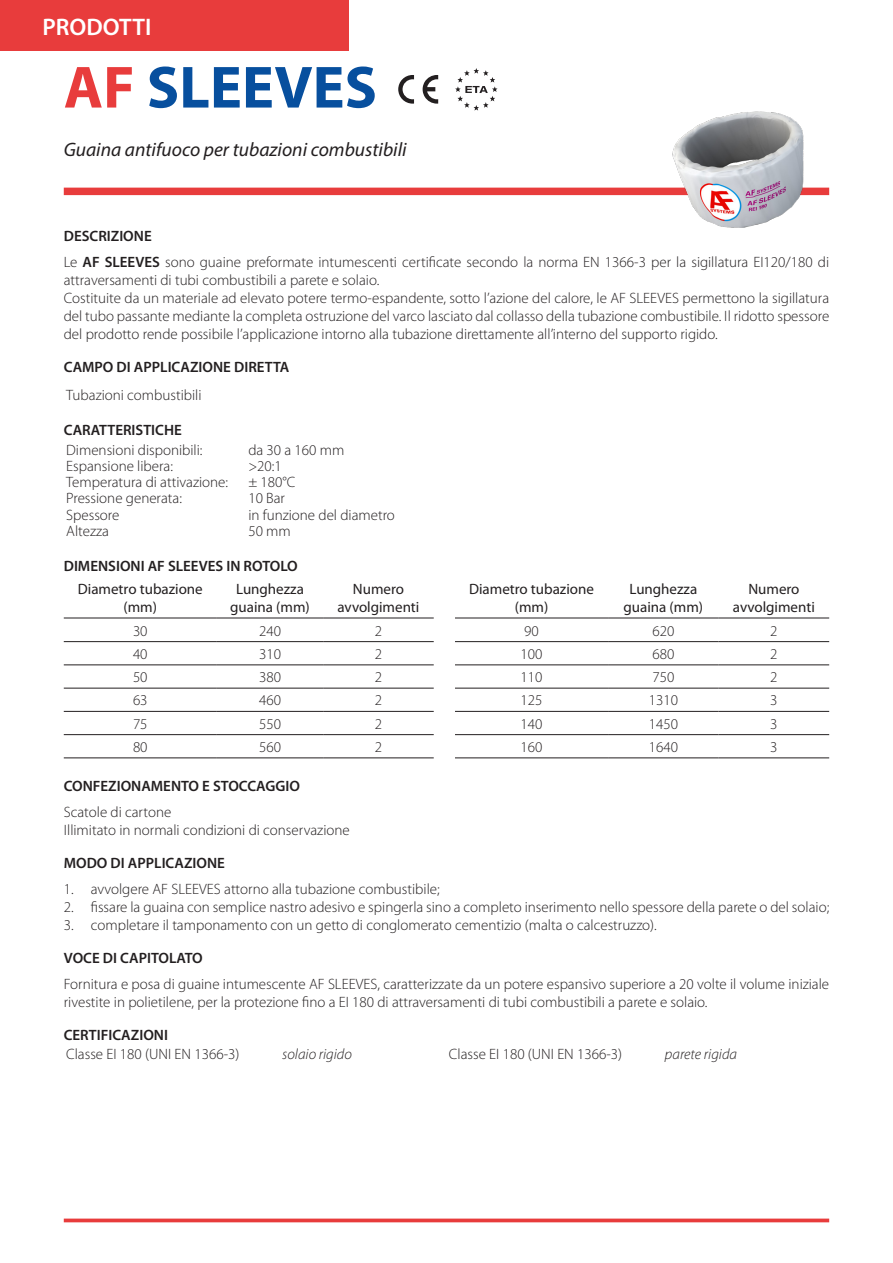
<style>
.page{position:relative;width:893px;height:1263px;background:#fff}
.page>*{position:absolute;margin:0;border:0;box-sizing:border-box;transform-origin:0 0}
.Nome_prodotto{font:700 60px "Myriad Pro";color:#074f9e}
.t1{font:600 24px "Myriad Pro";color:#fff}
.t2{font:italic 19.5px "Myriad Pro";color:#231f20}
.t3{font:300 15px/18px "Myriad Pro";color:#231f20}
.t4{font:600 15px "Myriad Pro";color:#231f20}
.t5{font:15px/18px "Myriad Pro";color:#231f20;text-align:center}
.t6{font:italic 300 15px "Myriad Pro";color:#231f20}
.s1{color:#e83c3c}
.s2{font-weight:600}
</style>
<div class="page">
<div style="left:64px;top:188px;width:765px;height:7px;background:#e83c3c"></div>
<svg style="left:64px;top:1218px;width:765px;height:4px;background:#eb5959"></svg>
<div style="left:0;top:0;width:349px;height:51px;background:#e83c3c"></div>
<hr style="left:64px;top:641px;width:153px;height:1px;background:#231f20">
<hr style="left:217px;top:641px;width:106px;height:1px;background:#231f20">
<hr style="left:323px;top:641px;width:111px;height:1px;background:#231f20">
<hr style="left:64px;top:665px;width:153px;height:1px;background:#231f20">
<hr style="left:217px;top:665px;width:106px;height:1px;background:#231f20">
<hr style="left:323px;top:665px;width:111px;height:1px;background:#231f20">
<hr style="left:64px;top:688px;width:153px;height:1px;background:#231f20">
<hr style="left:217px;top:688px;width:106px;height:1px;background:#231f20">
<hr style="left:323px;top:688px;width:111px;height:1px;background:#231f20">
<hr style="left:64px;top:711px;width:153px;height:1px;background:#231f20">
<hr style="left:217px;top:711px;width:106px;height:1px;background:#231f20">
<hr style="left:323px;top:711px;width:111px;height:1px;background:#231f20">
<hr style="left:64px;top:734px;width:153px;height:1px;background:#231f20">
<hr style="left:217px;top:734px;width:106px;height:1px;background:#231f20">
<hr style="left:323px;top:734px;width:111px;height:1px;background:#231f20">
<hr style="left:455px;top:665px;width:153px;height:1px;background:#231f20">
<hr style="left:608px;top:665px;width:111px;height:1px;background:#231f20">
<hr style="left:719px;top:665px;width:110px;height:1px;background:#231f20">
<hr style="left:455px;top:688px;width:153px;height:1px;background:#231f20">
<hr style="left:608px;top:688px;width:111px;height:1px;background:#231f20">
<hr style="left:719px;top:688px;width:110px;height:1px;background:#231f20">
<hr style="left:455px;top:711px;width:153px;height:1px;background:#231f20">
<hr style="left:608px;top:711px;width:111px;height:1px;background:#231f20">
<hr style="left:719px;top:711px;width:110px;height:1px;background:#231f20">
<hr style="left:455px;top:734px;width:153px;height:1px;background:#231f20">
<hr style="left:608px;top:734px;width:111px;height:1px;background:#231f20">
<hr style="left:719px;top:734px;width:110px;height:1px;background:#231f20">
<hr style="left:64px;top:758px;width:153px;height:1px;background:#231f20">
<hr style="left:217px;top:758px;width:106px;height:1px;background:#231f20">
<hr style="left:323px;top:758px;width:111px;height:1px;background:#231f20">
<hr style="left:64px;top:618px;width:153px;height:1px;background:#231f20">
<hr style="left:217px;top:618px;width:106px;height:1px;background:#231f20">
<hr style="left:323px;top:618px;width:111px;height:1px;background:#231f20">
<hr style="left:455px;top:618px;width:153px;height:1px;background:#231f20">
<hr style="left:608px;top:618px;width:111px;height:1px;background:#231f20">
<hr style="left:719px;top:618px;width:110px;height:1px;background:#231f20">
<hr style="left:455px;top:758px;width:153px;height:1px;background:#231f20">
<hr style="left:608px;top:758px;width:111px;height:1px;background:#231f20">
<hr style="left:719px;top:758px;width:110px;height:1px;background:#231f20">
<hr style="left:455px;top:641px;width:153px;height:1px;background:#231f20">
<hr style="left:608px;top:641px;width:111px;height:1px;background:#231f20">
<hr style="left:719px;top:641px;width:110px;height:1px;background:#231f20">
<svg style="left:398px;top:75px;width:16px;height:29px"></svg>
<svg style="left:423px;top:75px;width:15px;height:29px"></svg>
<svg style="left:455px;top:68px;width:42px;height:43px"></svg>
<img style="left:638px;top:111px;width:192px;height:117px">
<h2 class="t1" style="left:43px;top:11px;width:110px">PRODOTTI</h2>
<p class="Nome_prodotto" style="left:64px;top:48px;width:315px"><span class="s1">AF</span> SLEEVES</p>
<p class="t2" style="left:64px;top:138px;width:344px">Guaina antifuoco per tubazioni combustibili</p>
<p class="t4" style="left:64px;top:226px;width:89px">DESCRIZIONE</p>
<p class="t3" style="left:64px;top:253px;width:767px">Le <span class="s2">AF SLEEVES</span> sono guaine preformate intumescenti certificate secondo la norma EN 1366-3 per la sigillatura EI120/180 di attraversamenti di tubi combustibili a parete e solaio.</p>
<p class="t3" style="left:64px;top:289px;width:767px;text-align:justify">Costituite da un materiale ad elevato potere termo-espandente, sotto l’azione del calore, le AF SLEEVES permettono la sigillatura del tubo passante mediante la completa ostruzione del varco lasciato dal collasso della tubazione combustibile. Il ridotto spessore del prodotto rende possibile l’applicazione intorno alla tubazione direttamente all’interno del supporto rigido.</p>
<p class="t4" style="left:64px;top:357px;width:227px">CAMPO DI APPLICAZIONE DIRETTA</p>
<p class="t3" style="left:66px;top:386px;width:137px">Tubazioni combustibili</p>
<p class="t4" style="left:64px;top:420px;width:120px">CARATTERISTICHE</p>
<p class="t3" style="left:66px;top:441px;width:138px">Dimensioni disponibili:</p>
<p class="t3" style="left:248px;top:441px;width:98px">da 30 a 160 mm</p>
<p class="t3" style="left:66px;top:457px;width:108px">Espansione libera:</p>
<p class="t3" style="left:248px;top:457px;width:35px">&gt;20:1</p>
<p class="t3" style="left:66px;top:473px;width:163px">Temperatura di attivazione:</p>
<p class="t3" style="left:248px;top:473px;width:49px">± 180°C</p>
<p class="t3" style="left:66px;top:489px;width:117px">Pressione generata:</p>
<p class="t3" style="left:248px;top:489px;width:38px">10 Bar</p>
<p class="t3" style="left:66px;top:505px;width:55px">Spessore</p>
<p class="t3" style="left:248px;top:505px;width:148px">in funzione del diametro</p>
<p class="t3" style="left:66px;top:522px;width:44px">Altezza</p>
<p class="t3" style="left:248px;top:522px;width:44px">50 mm</p>
<p class="t4" style="left:64px;top:556px;width:235px">DIMENSIONI AF SLEEVES IN ROTOLO</p>
<p class="t5" style="left:78px;top:580px;width:126px">Diametro tubazione (mm)</p>
<p class="t5" style="left:230px;top:580px;width:81px">Lunghezza guaina (mm)</p>
<p class="t5" style="left:353px;top:580px;width:53px">Numero</p>
<p class="t5" style="left:469px;top:580px;width:126px">Diametro tubazione (mm)</p>
<p class="t5" style="left:623px;top:580px;width:81px">Lunghezza guaina (mm)</p>
<p class="t5" style="left:748px;top:580px;width:53px">Numero</p>
<p class="t5" style="left:337px;top:598px;width:83px">avvolgimenti</p>
<p class="t5" style="left:733px;top:598px;width:83px">avvolgimenti</p>
<p class="t3" style="left:133px;top:621px;width:16px">30</p>
<p class="t3" style="left:259px;top:621px;width:23px">240</p>
<p class="t3" style="left:375px;top:621px;width:9px">2</p>
<p class="t3" style="left:524px;top:621px;width:16px">90</p>
<p class="t3" style="left:652px;top:621px;width:23px">620</p>
<p class="t3" style="left:770px;top:621px;width:9px">2</p>
<p class="t3" style="left:133px;top:645px;width:16px">40</p>
<p class="t3" style="left:259px;top:645px;width:23px">310</p>
<p class="t3" style="left:375px;top:645px;width:9px">2</p>
<p class="t3" style="left:521px;top:645px;width:23px">100</p>
<p class="t3" style="left:652px;top:645px;width:23px">680</p>
<p class="t3" style="left:770px;top:645px;width:9px">2</p>
<p class="t3" style="left:133px;top:668px;width:16px">50</p>
<p class="t3" style="left:259px;top:668px;width:23px">380</p>
<p class="t3" style="left:375px;top:668px;width:9px">2</p>
<p class="t3" style="left:521px;top:668px;width:23px">110</p>
<p class="t3" style="left:652px;top:668px;width:23px">750</p>
<p class="t3" style="left:770px;top:668px;width:9px">2</p>
<p class="t3" style="left:133px;top:691px;width:16px">63</p>
<p class="t3" style="left:259px;top:691px;width:23px">460</p>
<p class="t3" style="left:375px;top:691px;width:9px">2</p>
<p class="t3" style="left:521px;top:691px;width:23px">125</p>
<p class="t3" style="left:649px;top:691px;width:31px">1310</p>
<p class="t3" style="left:770px;top:691px;width:9px">3</p>
<p class="t3" style="left:133px;top:714px;width:16px">75</p>
<p class="t3" style="left:259px;top:714px;width:23px">550</p>
<p class="t3" style="left:375px;top:714px;width:9px">2</p>
<p class="t3" style="left:521px;top:714px;width:23px">140</p>
<p class="t3" style="left:649px;top:714px;width:31px">1450</p>
<p class="t3" style="left:770px;top:714px;width:9px">3</p>
<p class="t3" style="left:133px;top:738px;width:16px">80</p>
<p class="t3" style="left:259px;top:738px;width:23px">560</p>
<p class="t3" style="left:375px;top:738px;width:9px">2</p>
<p class="t3" style="left:521px;top:738px;width:23px">160</p>
<p class="t3" style="left:649px;top:738px;width:31px">1640</p>
<p class="t3" style="left:770px;top:738px;width:9px">3</p>
<p class="t4" style="left:64px;top:776px;width:238px">CONFEZIONAMENTO E STOCCAGGIO</p>
<p class="t3" style="left:64px;top:803px;width:109px">Scatole di cartone</p>
<p class="t3" style="left:64px;top:821px;width:287px">Illimitato in normali condizioni di conservazione</p>
<p class="t4" style="left:64px;top:853px;width:163px">MODO DI APPLICAZIONE</p>
<p class="t3" style="left:64px;top:880px;width:377px">1. avvolgere AF SLEEVES attorno alla tubazione combustibile;</p>
<p class="t3" style="left:64px;top:898px;width:767px">2. fissare la guaina con semplice nastro adesivo e spingerla sino a completo inserimento nello spessore della parete o del solaio;</p>
<p class="t3" style="left:64px;top:916px;width:595px">3. completare il tamponamento con un getto di conglomerato cementizio (malta o calcestruzzo).</p>
<p class="t4" style="left:64px;top:948px;width:141px">VOCE DI CAPITOLATO</p>
<p class="t3" style="left:64px;top:975px;width:767px">Fornitura e posa di guaine intumescente AF SLEEVES, caratterizzate da un potere espansivo superiore a 20 volte il volume iniziale rivestite in polietilene, per la protezione fino a EI 180 di attraversamenti di tubi combustibili a parete e solaio.</p>
<p class="t4" style="left:64px;top:1025px;width:106px">CERTIFICAZIONI</p>
<p class="t3" style="left:66px;top:1045px;width:175px">Classe EI 180 (UNI EN 1366-3)</p>
<p class="t6" style="left:282px;top:1045px;width:71px">solaio rigido</p>
<p class="t3" style="left:449px;top:1045px;width:175px">Classe EI 180 (UNI EN 1366-3)</p>
<p class="t6" style="left:665px;top:1045px;width:74px">parete rigida</p>
</div>
